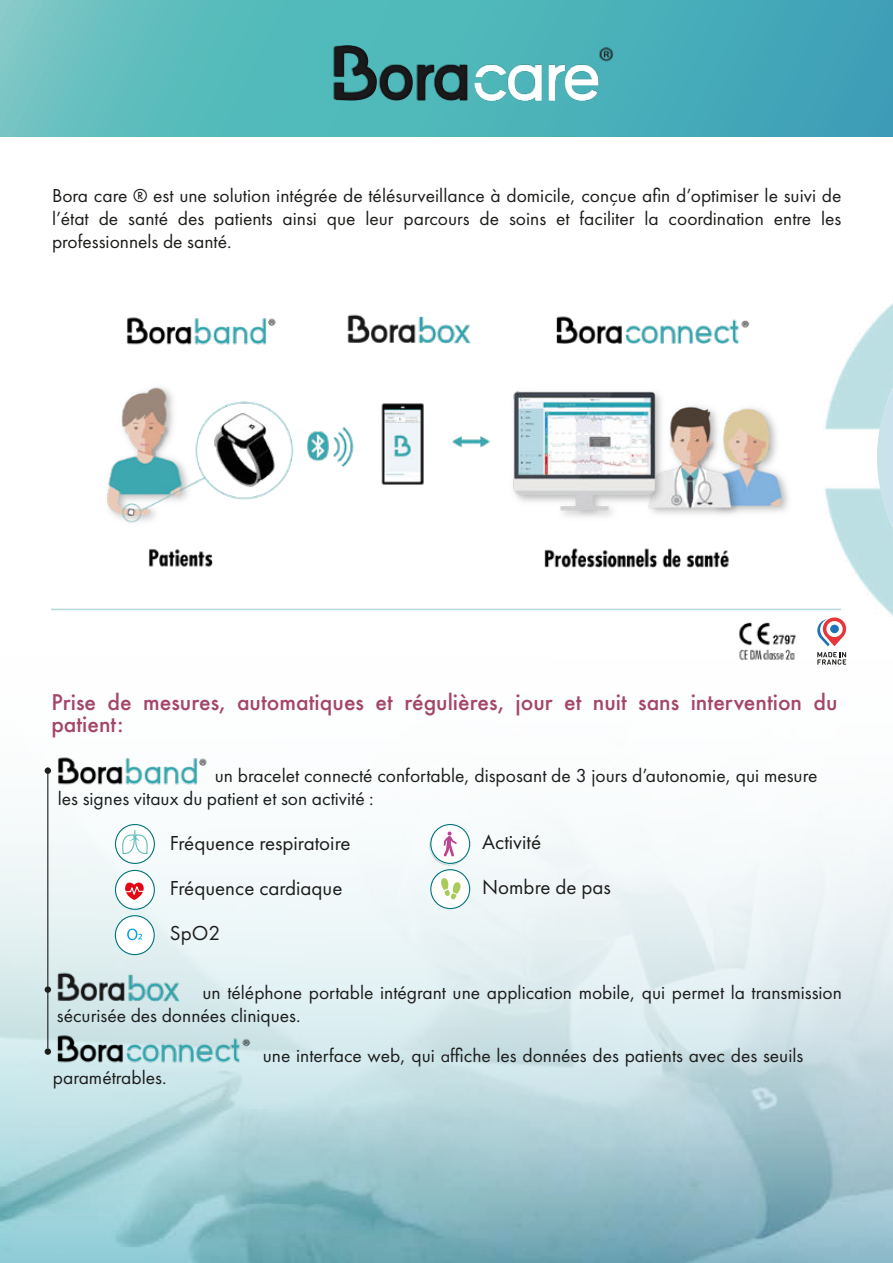
<style>
.page{position:relative;width:893px;height:1263px;background:#fff}
.page>*{position:absolute;margin:0;border:0;box-sizing:border-box;transform-origin:0 0}
.t1{font:500 21px/22.5px "Futura";color:#a4456a}
.t2{font:21px/45px "Futura PT";color:#1d1d1b}
.t3{font:19.5px/23.4px "Futura PT";color:#1d1d1b}
.s1{font-size:18px}
</style>
<div class="page">
<svg style="left:0;top:805px;width:893px;height:458px"></svg>
<img style="left:51px;top:387px;width:721px;height:274px">
<svg style="left:0;top:0;width:893px;height:136px;background:#54b3bb"></svg>
<img style="left:421px;top:815px;width:57px;height:58px">
<img style="left:44px;top:757px;width:163px;height:48px">
<img style="left:27px;top:951px;width:182px;height:77px">
<img style="left:32px;top:1018px;width:229px;height:67px">
<div style="left:45px;top:767px;width:6px;height:7px;background:#1d1d1b;border-radius:50%"></div>
<div style="left:45px;top:986px;width:6px;height:7px;background:#1d1d1b;border-radius:50%"></div>
<div style="left:45px;top:1048px;width:6px;height:7px;background:#1d1d1b;border-radius:50%"></div>
<hr style="left:47px;top:767px;width:1px;height:281px;background:#1d1d1b">
<img style="left:772px;top:303px;width:121px;height:362px">
<svg style="left:817px;top:617px;width:29px;height:29px"></svg>
<div style="left:830px;top:625px;width:9px;height:8px;background:#1f71b8;border-radius:50%"></div>
<svg style="left:817px;top:652px;width:29px;height:13px"></svg>
<img style="left:877px;top:390px;width:16px;height:135px">
<div style="left:110px;top:288px;width:682px;height:75px;background:#fff"></div>
<img style="left:127px;top:317px;width:149px;height:28px">
<img style="left:347px;top:314px;width:124px;height:30px">
<img style="left:556px;top:316px;width:194px;height:28px">
<img style="left:279px;top:0;width:363px;height:137px">
<div style="left:431px;top:824px;width:39px;height:39px;background:#fff;border-radius:50%"></div>
<div style="left:430px;top:824px;width:40px;height:40px;border:1px solid #00747a;border-radius:50%"></div>
<svg style="left:444px;top:831px;width:13px;height:26px"></svg>
<svg style="left:115px;top:870px;width:39px;height:39px"></svg>
<div style="left:115px;top:870px;width:40px;height:40px;border:1px solid #00747a;border-radius:50%"></div>
<svg style="left:119px;top:877px;width:31px;height:23px"></svg>
<svg style="left:115px;top:824px;width:39px;height:39px"></svg>
<div style="left:115px;top:824px;width:40px;height:40px;border:1px solid #00747a;border-radius:50%"></div>
<svg style="left:120px;top:830px;width:30px;height:26px"></svg>
<div style="left:115px;top:916px;width:39px;height:38px;background:#fff;border-radius:50%"></div>
<div style="left:115px;top:915px;width:40px;height:40px;border:1px solid #00747a;border-radius:50%"></div>
<svg style="left:127px;top:928px;width:15px;height:12px"></svg>
<div style="left:431px;top:870px;width:39px;height:38px;background:#fff;border-radius:50%"></div>
<div style="left:430px;top:869px;width:40px;height:40px;border:1px solid #00747a;border-radius:50%"></div>
<svg style="left:441px;top:878px;width:20px;height:21px"></svg>
<p class="t3" style="left:52px;top:185px;width:791px;text-align:justify">Bora care ® est une solution intégrée de télésurveillance à domicile, conçue afin d’optimiser le suivi de l’état de santé des patients ainsi que leur parcours de soins et faciliter la coordination entre les professionnels de santé.</p>
<p class="t1" style="left:51px;top:690px;width:788px">Prise de mesures, automatiques et régulières, jour et nuit sans intervention du patient:</p>
<p class="t3" style="left:58px;top:766px;width:761px;line-height:22.5px;text-indent:157px">un bracelet connecté confortable, disposant de 3 jours d’autonomie, qui mesure les signes vitaux du patient et son activité :</p>
<p class="t2" style="left:170px;top:821px;width:182px">Fréquence respiratoire<br>Fréquence cardiaque<br>SpO2</p>
<p class="t2" style="left:482px;top:821px;width:130px">Activité<br>Nombre de pas</p>
<p class="t3" style="left:57px;top:982px;width:787px;line-height:22.5px;text-indent:146px">un téléphone portable intégrant une application mobile, qui permet la transmission sécurisée des données cliniques.</p>
<p class="t3" style="left:263px;top:1045px;width:542px">une interface web, qui <span class="s1">a</span>ffiche les données des patients avec des seuils</p>
<p class="t3" style="left:53px;top:1067px;width:115px">paramétrables.</p>
</div>
